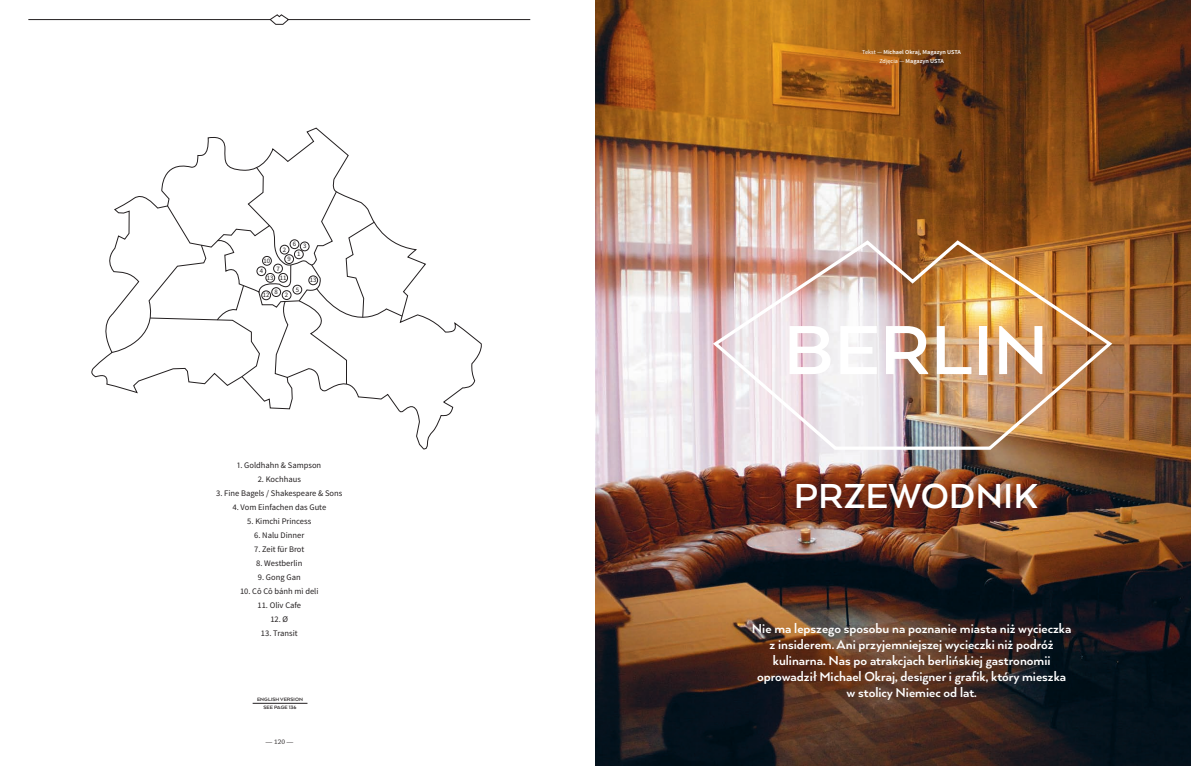
<style>
.page{position:relative;width:1191px;height:766px;background:#fff}
.page>*{position:absolute;margin:0;border:0;box-sizing:border-box;transform-origin:0 0}
.wywiad{font:700 80px "Arquitecta";color:#fff}
.wywiad-2{font:700 40px "Arquitecta";color:#fff}
.t1{font:700 15px/16px "Arquitecta";color:#fff;text-align:center}
.adres{font:8.5px "Source Sans Pro";color:#231f20}
.wywiad-3{font:8.5px "Source Sans Pro";color:#231f20}
.body{font:8.5px "Source Sans Pro";color:#231f20}
.srodtytul{font:7px "Chaparral Pro";color:#231f20}
.wywiad-4{font:6.8px "Source Sans Pro";color:#231f20}
.t2{font:600 6px/9px "Source Sans Pro";color:#fff;text-align:center}
.srodtytul-2{font:700 5.5px "Arquitecta";color:#231f20}
.s1{font-weight:400}
</style>
<div class="page">
<svg style="left:269px;top:14px;width:20px;height:11px"></svg>
<hr style="left:28px;top:19px;width:242px;height:1px;background:#231f20">
<hr style="left:288px;top:19px;width:242px;height:1px;background:#231f20">
<img style="left:595px;top:0;width:596px;height:765px">
<img style="left:710px;top:238px;width:405px;height:213px">
<hr style="left:253px;top:703px;width:54px;height:1px;background:#231f20">
<svg style="left:91px;top:127px;width:391px;height:323px"></svg>
<svg style="left:111px;top:166px;width:292px;height:218px"></svg>
<div style="left:294px;top:249px;width:9px;height:10px;border:1px solid #231f20;border-radius:50%"></div>
<div style="left:284px;top:254px;width:10px;height:10px;border:1px solid #231f20;border-radius:50%"></div>
<div style="left:280px;top:245px;width:9px;height:9px;border:1px solid #231f20;border-radius:50%"></div>
<div style="left:300px;top:242px;width:9px;height:9px;border:1px solid #231f20;border-radius:50%"></div>
<div style="left:282px;top:290px;width:9px;height:10px;border:1px solid #231f20;border-radius:50%"></div>
<div style="left:271px;top:287px;width:10px;height:10px;border:1px solid #231f20;border-radius:50%"></div>
<div style="left:261px;top:290px;width:10px;height:10px;border:1px solid #231f20;border-radius:50%"></div>
<div style="left:257px;top:266px;width:9px;height:10px;border:1px solid #231f20;border-radius:50%"></div>
<div style="left:266px;top:273px;width:9px;height:9px;border:1px solid #231f20;border-radius:50%"></div>
<div style="left:262px;top:256px;width:10px;height:9px;border:1px solid #231f20;border-radius:50%"></div>
<div style="left:273px;top:264px;width:10px;height:9px;border:1px solid #231f20;border-radius:50%"></div>
<div style="left:278px;top:273px;width:10px;height:9px;border:1px solid #231f20;border-radius:50%"></div>
<div style="left:293px;top:285px;width:9px;height:9px;border:1px solid #231f20;border-radius:50%"></div>
<div style="left:308px;top:275px;width:10px;height:10px;border:1px solid #231f20;border-radius:50%"></div>
<div style="left:290px;top:239px;width:9px;height:10px;border:1px solid #231f20;border-radius:50%"></div>
<p class="wywiad-4" style="left:264px;top:256px;width:8px">10</p>
<p class="wywiad-4" style="left:293px;top:240px;width:5px">6</p>
<p class="wywiad-4" style="left:303px;top:242px;width:5px">3</p>
<p class="wywiad-4" style="left:283px;top:245px;width:5px">2</p>
<p class="wywiad-4" style="left:297px;top:250px;width:5px">1</p>
<p class="wywiad-4" style="left:287px;top:254px;width:5px">9</p>
<p class="wywiad-4" style="left:260px;top:267px;width:5px">4</p>
<p class="wywiad-4" style="left:276px;top:264px;width:5px">7</p>
<p class="wywiad-4" style="left:267px;top:273px;width:8px">13</p>
<p class="wywiad-4" style="left:280px;top:273px;width:8px">11</p>
<p class="wywiad-4" style="left:296px;top:285px;width:5px">5</p>
<p class="wywiad-4" style="left:274px;top:287px;width:5px">8</p>
<p class="wywiad-4" style="left:285px;top:290px;width:5px">2</p>
<p class="wywiad-4" style="left:263px;top:291px;width:8px">12</p>
<p class="wywiad-4" style="left:310px;top:276px;width:8px">13</p>
<p class="t2" style="left:862px;top:48px;width:100px"><span class="s1">Tekst ―</span> Michael Okraj, Magazyn USTA<br><span class="s1">Zdjęcia ―</span> Magazyn USTA</p>
<p class="wywiad" style="left:783px;top:300px;width:267px">BERLIN</p>
<p class="wywiad-3" style="left:237px;top:459px;width:85px">1. Goldhahn &amp; Sampson</p>
<p class="adres" style="left:258px;top:473px;width:45px">2. Kochhaus</p>
<p class="wywiad-3" style="left:216px;top:487px;width:128px">3. Fine Bagels / Shakespeare &amp; Sons</p>
<p class="adres" style="left:232px;top:501px;width:95px">4. Vom Einfachen das Gute</p>
<p class="wywiad-3" style="left:247px;top:515px;width:65px">5. Kimchi Princess</p>
<p class="body" style="left:254px;top:529px;width:52px">6. Nalu Dinner</p>
<p class="body" style="left:254px;top:543px;width:52px">7. Zeit für Brot</p>
<p class="adres" style="left:256px;top:557px;width:48px">8. Westberlin</p>
<p class="adres" style="left:258px;top:571px;width:44px">9. Gong Gan</p>
<p class="body" style="left:240px;top:585px;width:80px">10. Cô Cô bánh mì deli</p>
<p class="adres" style="left:257px;top:599px;width:45px">11. Oliv Cafe</p>
<p class="adres" style="left:270px;top:613px;width:19px">12. Ø</p>
<p class="adres" style="left:261px;top:627px;width:38px">13. Transit</p>
<p class="t1" style="left:752px;top:619px;width:321px">Nie ma lepszego sposobu na poznanie miasta niż wycieczka z insiderem. Ani przyjemniejszej wycieczki niż podróż kulinarna. Nas po atrakcjach berlińskiej gastronomii oprowadził Michael Okraj, designer i grafik, który mieszka w stolicy Niemiec od lat.</p>
<p class="wywiad-2" style="left:794px;top:471px;width:245px">PRZEWODNIK</p>
<p class="srodtytul-2" style="left:257px;top:695px;width:47px">ENGLISH VERSION</p>
<p class="srodtytul-2" style="left:263px;top:703px;width:34px">SEE PAGE 136</p>
<p class="srodtytul" style="left:265px;top:737px;width:30px">— 120 —</p>
</div>
